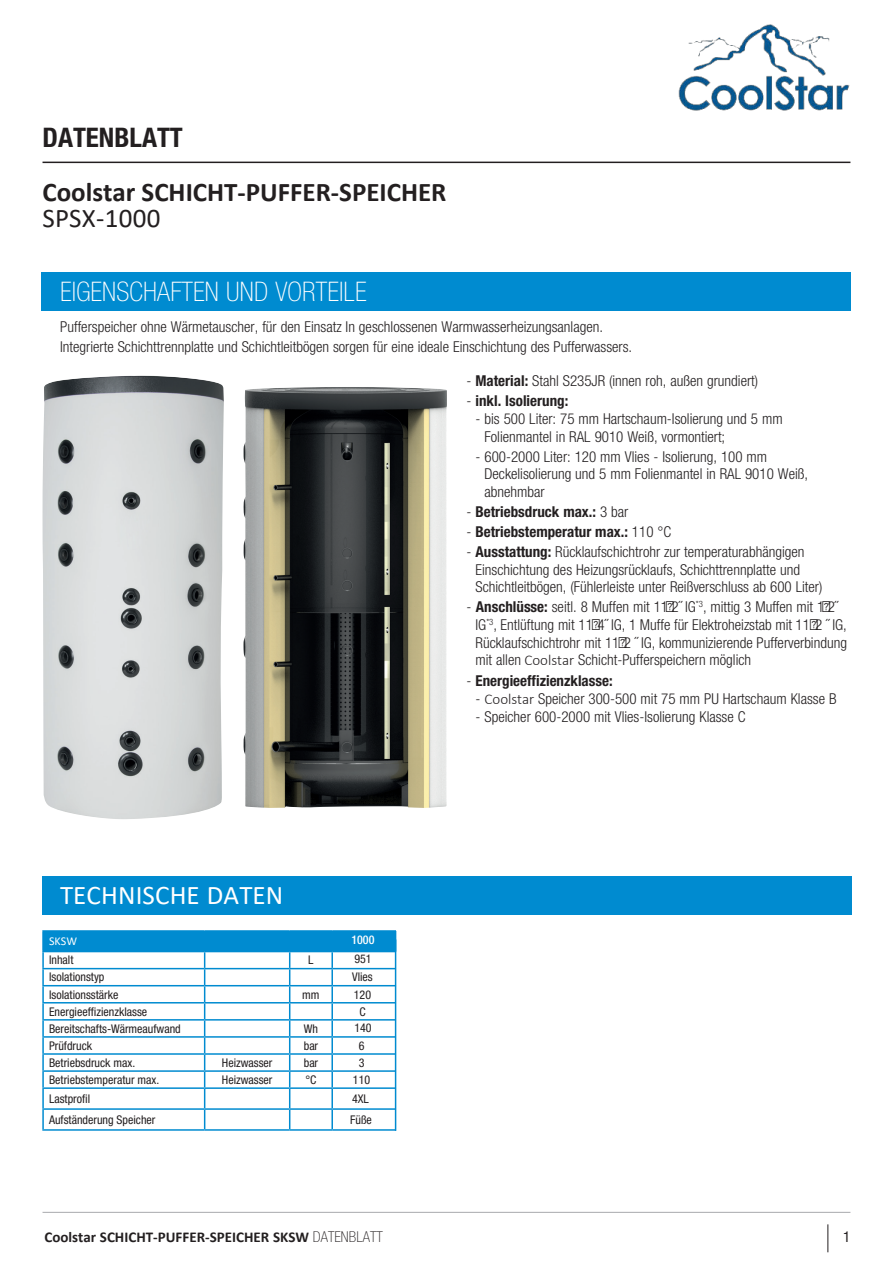
<style>
.page{position:relative;width:893px;height:1263px;background:#fff}
.page>*{position:absolute;margin:0;border:0;box-sizing:border-box;transform-origin:0 0}
.t1{font:700 27px "Calibri";color:#231f20}
.t2{font:100 condensed 27px "Helvetica Neue LT Pro";letter-spacing:.005em;color:#fff}
.t3{font:27px "Calibri";letter-spacing:.005em;color:#fff}
.t4{font:700 condensed 27px "Helvetica Neue LT Pro";color:#231f20}
.t5{font:27px "Calibri";letter-spacing:.01em;color:#231f20}
.t6{font:300 condensed 15px/17.5px "Helvetica Neue LT Pro";color:#231f20}
.t7{font:700 condensed 15px "Helvetica Neue LT Pro";color:#231f20}
.t8{font:700 15px "Calibri";color:#231f20}
.t9{font:condensed 15px "Helvetica Neue LT Pro";color:#231f20}
.t10{font:condensed 12px "Helvetica Neue LT Pro";color:#231f20}
.t11{font:12px "Calibri";color:#fff}
.t12{font:500 condensed 12px "Helvetica Neue LT Pro";color:#fff}
.s1{font-weight:700}
.s2{font-weight:300}
.s3{font-family:"Calibri";font-stretch:normal}
.s4{font-family:"Helvetica Neue LT Pro";font-weight:100;font-stretch:condensed}
</style>
<div class="page">
<svg style="left:827px;top:1224px;width:1px;height:28px"></svg>
<hr style="left:43px;top:1212px;width:807px;height:1px;background:#a8a9ad">
<div style="left:41px;top:272px;width:809px;height:38px;background:#008bd0"></div>
<hr style="left:43px;top:162px;width:807px;height:1px;background:#231f20">
<img style="left:243px;top:387px;width:204px;height:421px">
<img style="left:43px;top:375px;width:181px;height:444px">
<div style="left:42px;top:876px;width:810px;height:38px;background:#008bd0"></div>
<hr style="left:42px;top:930px;width:163px;height:2px;background:#008bd0">
<hr style="left:205px;top:930px;width:85px;height:2px;background:#008bd0">
<hr style="left:290px;top:930px;width:42px;height:2px;background:#008bd0">
<hr style="left:332px;top:930px;width:64px;height:2px;background:#008bd0">
<svg style="left:42px;top:931px;width:354px;height:198px"></svg>
<hr style="left:42px;top:1129px;width:163px;height:2px;background:#008bd0">
<hr style="left:205px;top:1129px;width:85px;height:2px;background:#008bd0">
<hr style="left:290px;top:1129px;width:42px;height:2px;background:#008bd0">
<hr style="left:332px;top:1129px;width:64px;height:2px;background:#008bd0">
<img style="left:678px;top:24px;width:172px;height:87px">
<svg style="left:393px;top:939px;width:4px;height:192px"></svg>
<h1 class="t4" style="left:43px;top:121px;width:142px">DATENBLATT</h1>
<h1 class="t1" style="left:42px;top:173px;width:406px">Coolstar SCHICHT-PUFFER-SPEICHER</h1>
<h1 class="t5" style="left:42px;top:200px;width:119px">SPSX-1000</h1>
<h1 class="t2" style="left:60px;top:276px;width:308px">EIGENSCHAFTEN UND VORTEILE</h1>
<p class="t6" style="left:60px;top:317px;width:573px;line-height:20.1px">Pufferspeicher ohne Wärmetauscher, für den Einsatz In geschlossenen Warmwasserheizungsanlagen.<br>Integrierte Schichttrennplatte und Schichtleitbögen sorgen für eine ideale Einschichtung des Pufferwassers.</p>
<h1 class="t3" style="left:60px;top:876px;width:225px">TECHNISCHE DATEN</h1>
<p class="t11" style="left:49px;top:933px;width:29px">SKSW</p>
<p class="t12" style="left:351px;top:933px;width:25px">1000</p>
<p class="t10" style="left:49px;top:953px;width:26px">Inhalt</p>
<p class="t10" style="left:308px;top:953px;width:7px">L</p>
<p class="t10" style="left:354px;top:951px;width:19px">951</p>
<p class="t10" style="left:49px;top:970px;width:57px">Isolationstyp</p>
<p class="t10" style="left:352px;top:970px;width:22px">Vlies</p>
<p class="t10" style="left:49px;top:987px;width:71px">Isolationsstärke</p>
<p class="t10" style="left:302px;top:987px;width:19px">mm</p>
<p class="t10" style="left:354px;top:987px;width:19px">120</p>
<p class="t10" style="left:49px;top:1004px;width:100px">Energieeffizienzklasse</p>
<p class="t10" style="left:359px;top:1004px;width:8px">C</p>
<p class="t10" style="left:49px;top:1021px;width:133px">Bereitschafts-Wärmeaufwand</p>
<p class="t10" style="left:304px;top:1021px;width:16px">Wh</p>
<p class="t10" style="left:354px;top:1020px;width:19px">140</p>
<p class="t10" style="left:49px;top:1038px;width:45px">Prüfdruck</p>
<p class="t10" style="left:304px;top:1038px;width:16px">bar</p>
<p class="t10" style="left:359px;top:1039px;width:7px">6</p>
<p class="t10" style="left:49px;top:1055px;width:88px">Betriebsdruck max.</p>
<p class="t10" style="left:222px;top:1055px;width:52px">Heizwasser</p>
<p class="t10" style="left:304px;top:1055px;width:16px">bar</p>
<p class="t10" style="left:359px;top:1056px;width:7px">3</p>
<p class="t10" style="left:49px;top:1072px;width:112px">Betriebstemperatur max.</p>
<p class="t10" style="left:222px;top:1072px;width:52px">Heizwasser</p>
<p class="t10" style="left:305px;top:1072px;width:13px">°C</p>
<p class="t10" style="left:353px;top:1073px;width:19px">110</p>
<p class="t10" style="left:49px;top:1091px;width:43px">Lastprofil</p>
<p class="t10" style="left:352px;top:1091px;width:18px">4XL</p>
<p class="t10" style="left:49px;top:1112px;width:108px">Aufständerung Speicher</p>
<p class="t10" style="left:350px;top:1113px;width:23px">Füße</p>
<p class="t6" style="left:467px;top:372px;width:293px">- <span class="s1">Material:</span> Stahl S235JR (innen roh, außen grundiert)</p>
<p class="t7" style="left:467px;top:392px;width:103px"><span class="s2">-</span> inkl. Isolierung:</p>
<p class="t6" style="left:484px;top:411px;width:300px;line-height:17.1px;text-indent:-9px">- bis 500 Liter: 75 mm Hartschaum-Isolierung und 5 mm<br>Folienmantel in RAL 9010 Weiß, vormontiert;</p>
<p class="t6" style="left:484px;top:448px;width:325px;text-indent:-9px">- 600-2000 Liter: 120 mm Vlies - Isolierung, 100 mm<br>Deckelisolierung und 5 mm Folienmantel in RAL 9010 Weiß, abnehmbar</p>
<p class="t7" style="left:467px;top:503px;width:163px"><span class="s2">-</span> Betriebsdruck max.: <span class="s2">3 bar</span></p>
<p class="t7" style="left:467px;top:523px;width:206px"><span class="s2">-</span> Betriebstemperatur max.: <span class="s2">110 °C</span></p>
<p class="t6" style="left:476px;top:543px;width:348px;text-indent:-9px">- <span class="s1">Ausstattung:</span> Rücklaufschichtrohr zur temperaturabhängigen<br>Einschichtung des Heizungsrücklaufs, Schichttrennplatte und<br>Schichtleitbögen, (Fühlerleiste unter Reißverschluss ab 600 Liter)</p>
<p class="t6" style="left:476px;top:598px;width:373px;text-indent:-9px">- <span class="s1">Anschlüsse:</span> seitl. 8 Muffen mit 11/2˝ IG<sup>*3</sup>, mittig 3 Muffen mit 1/2˝ IG<sup>*3</sup>, Entlüftung mit 11/4˝ IG, 1 Muffe für Elektroheizstab mit 11/2 ˝ IG, Rücklaufschichtrohr mit 11/2 ˝ IG, kommunizierende Pufferverbindung mit allen <span class="s3">Coolstar</span> Schicht-Pufferspeichern möglich</p>
<p class="t7" style="left:467px;top:671px;width:148px"><span class="s2">-</span> Energieeffizienzklasse:</p>
<p class="t6" style="left:476px;top:689px;width:363px">- <span class="s3">Coolstar</span> Speicher 300-500 mit 75 mm PU Hartschaum Klasse B</p>
<p class="t6" style="left:476px;top:707px;width:272px">- Speicher 600-2000 mit Vlies-Isolierung Klasse C</p>
<p class="t8" style="left:45px;top:1226px;width:340px">Coolstar SCHICHT-PUFFER-SPEICHER SKSW <span class="s4">DATENBLATT</span></p>
<p class="t9" style="left:843px;top:1228px;width:9px">1</p>
</div>
